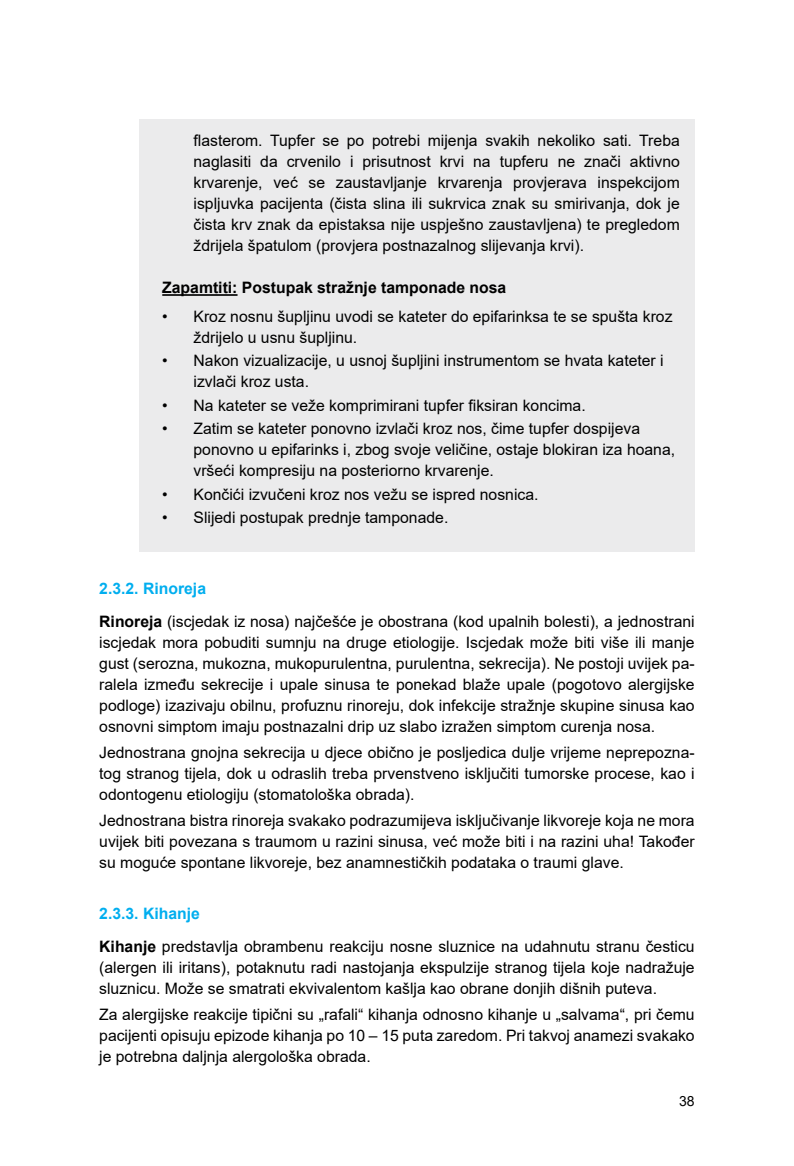
<style>
.page{position:relative;width:794px;height:1166px;background:#fff}
.page>*{position:absolute;margin:0;border:0;box-sizing:border-box;transform-origin:0 0}
.t1{font:15.75px/21px "Arial";color:#000}
.t2{font:700 15.75px "Arial";color:#000}
.t3{font:14px "Arial";color:#000}
.s1{font-weight:700;color:#00aeef}
.s2{font-weight:700}
</style>
<div class="page">
<div style="left:139px;top:119px;width:555px;height:432px;background:#ebebec"></div>
<hr style="left:162px;top:294px;width:75px;height:2px;background:#000">
<p class="t1" style="left:193px;top:130px;width:488px;text-align:justify">flasterom. Tupfer se po potrebi mijenja svakih nekoliko sati. Treba naglasiti da crvenilo i prisutnost krvi na tupferu ne znači aktivno krvarenje, već se zaustavljanje krvarenja provjerava inspekcijom ispljuvka pacijenta (čista slina ili sukrvica znak su smirivanja, dok je čista krv znak da epistaksa nije uspješno zaustavljena) te pregledom ždrijela špatulom (provjera postnazalnog slijevanja krvi).</p>
<p class="t2" style="left:162px;top:277px;width:345px">Zapamtiti: Postupak stražnje tamponade nosa</p>
<p class="t1" style="left:193px;top:306px;width:480px;text-indent:-32px">• Kroz nosnu šupljinu uvodi se kateter do epifarinksa te se spušta kroz ždrijelo u usnu šupljinu.</p>
<p class="t1" style="left:193px;top:350px;width:472px;text-indent:-32px">• Nakon vizualizacije, u usnoj šupljini instrumentom se hvata kateter i izvlači kroz usta.</p>
<p class="t1" style="left:162px;top:395px;width:425px">• Na kateter se veže komprimirani tupfer fiksiran koncima.</p>
<p class="t1" style="left:193px;top:418px;width:483px;text-indent:-32px">• Zatim se kateter ponovno izvlači kroz nos, čime tupfer dospijeva ponovno u epifarinks i, zbog svoje veličine, ostaje blokiran iza hoana, vršeći kompresiju na posteriorno krvarenje.</p>
<p class="t1" style="left:162px;top:483px;width:378px">• Končići izvučeni kroz nos vežu se ispred nosnica.</p>
<p class="t1" style="left:162px;top:507px;width:288px">• Slijedi postupak prednje tamponade.</p>
<p class="t1" style="left:99px;top:571px;width:597px;line-height:33.4px"><span class="s1">2.3.2. Rinoreja<br></span><span class="s2">Rinoreja</span> (iscjedak iz nosa) najčešće je obostrana (kod upalnih bolesti), a jednostrani</p>
<p class="t1" style="left:99px;top:632px;width:597px;text-align:justify">iscjedak mora pobuditi sumnju na druge etiologije. Iscjedak može biti više ili manje gust (serozna, mukozna, mukopurulentna, purulentna, sekrecija). Ne postoji uvijek pa&shy;ralela između sekrecije i upale sinusa te ponekad blaže upale (pogotovo alergijske podloge) izazivaju obilnu, profuznu rinoreju, dok infekcije stražnje skupine sinusa kao osnovni simptom imaju postnazalni drip uz slabo izražen simptom curenja nosa.</p>
<p class="t1" style="left:99px;top:742px;width:597px;text-align:justify">Jednostrana gnojna sekrecija u djece obično je posljedica dulje vrijeme neprepozna&shy;tog stranog tijela, dok u odraslih treba prvenstveno isključiti tumorske procese, kao i odontogenu etiologiju (stomatološka obrada).</p>
<p class="t1" style="left:99px;top:810px;width:597px;text-align:justify">Jednostrana bistra rinoreja svakako podrazumijeva isključivanje likvoreje koja ne mora uvijek biti povezana s traumom u razini sinusa, već može biti i na razini uha! Također su moguće spontane likvoreje, bez anamnestičkih podataka o traumi glave.</p>
<p class="t1" style="left:99px;top:896px;width:597px;line-height:33.4px"><span class="s1">2.3.3. Kihanje<br></span><span class="s2">Kihanje</span> predstavlja obrambenu reakciju nosne sluznice na udahnutu stranu česticu</p>
<p class="t1" style="left:99px;top:957px;width:597px">(alergen ili iritans), potaknutu radi nastojanja ekspulzije stranog tijela koje nadražuje sluznicu. Može se smatrati ekvivalentom kašlja kao obrane donjih dišnih puteva.</p>
<p class="t1" style="left:99px;top:1004px;width:597px;text-align:justify">Za alergijske reakcije tipični su „rafali“ kihanja odnosno kihanje u „salvama“, pri čemu pacijenti opisuju epizode kihanja po 10 – 15 puta zaredom. Pri takvoj anamezi svakako je potrebna daljnja alergološka obrada.</p>
<p class="t3" style="left:679px;top:1091px;width:17px">38</p>
</div>
